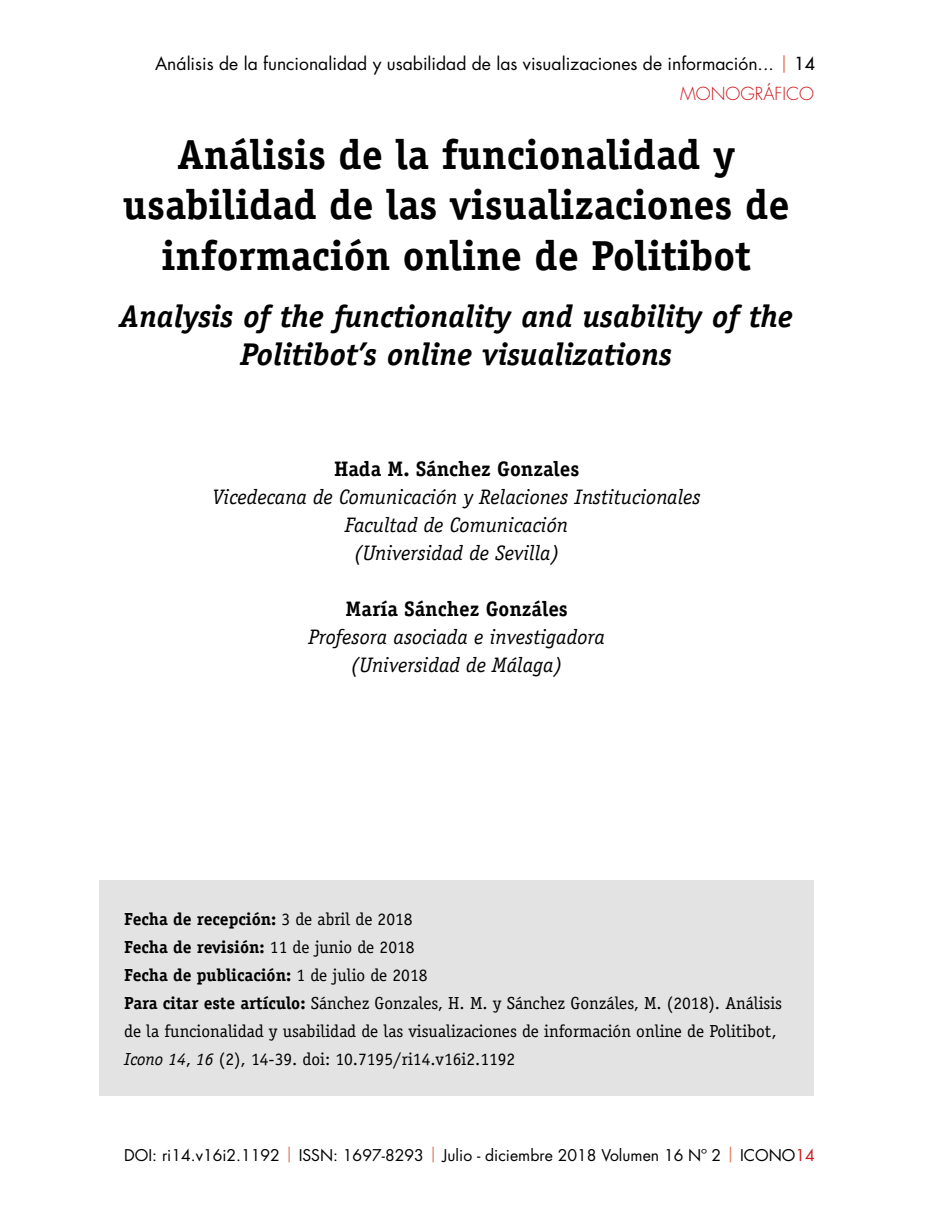
<style>
.page{position:relative;width:939px;height:1220px;background:#fff}
.page>*{position:absolute;margin:0;border:0;box-sizing:border-box;transform-origin:0 0}
.t1{font:700 42px/50.4px "Officina Serif Std";color:#000;text-align:center}
.t2{font:italic 700 31.5px/37.8px "Officina Serif Std";color:#000;text-align:center}
.t3{font:italic 21px/28px "Officina Serif Std";color:#000;text-align:center}
.t4{font:700 21px "Officina Serif Std";color:#000}
.t5{font:17.5px/28px "Officina Serif Std";color:#000}
.t6{font:17.5px "Futura Std";color:#000}
.t7{font:300 17.5px "Futura Std";color:#cd171a}
.t8{font:15.75px "Futura Std";color:#000}
.s1{color:#e17f63}
.s2{font-weight:500}
.s3{font-weight:700}
.s4{font-style:italic}
.s5{color:#cd171a}
</style>
<div class="page">
<div style="left:99px;top:881px;width:714px;height:215px;background:#e3e3e3"></div>
<p class="t6" style="left:155px;top:53px;width:661px">Análisis de la funcionalidad y usabilidad de las visualizaciones de información... <span class="s1">|</span> <span class="s2">14</span></p>
<p class="t7" style="left:679px;top:83px;width:135px">MONOGRÁFICO</p>
<h1 class="t1" style="left:123px;top:129px;width:667px">Análisis de la funcionalidad y usabilidad de las visualizaciones de información online de Politibot</h1>
<h2 class="t2" style="left:119px;top:298px;width:674px">Analysis of the functionality and usability of the<br>Politibot’s online visualizations</h2>
<p class="t4" style="left:334px;top:456px;width:247px">Hada M. Sánchez Gonzales</p>
<p class="t3" style="left:212px;top:483px;width:489px">Vicedecana de Comunicación y Relaciones Institucionales<br>Facultad de Comunicación<br>(Universidad de Sevilla)</p>
<p class="t4" style="left:345px;top:596px;width:224px">María Sánchez Gonzáles</p>
<p class="t3" style="left:308px;top:623px;width:298px">Profesora asociada e investigadora (Universidad de Málaga)</p>
<p class="t5" style="left:124px;top:905px;width:659px"><span class="s3">Fecha de recepción:</span> 3 de abril de 2018<br><span class="s3">Fecha de revisión:</span> 11 de junio de 2018<br><span class="s3">Fecha de publicación:</span> 1 de julio de 2018<br><span class="s3">Para citar este artículo:</span> Sánchez Gonzales, H. M. y Sánchez Gonzáles, M. (2018). Análisis de la funcionalidad y usabilidad de las visualizaciones de información online de Politibot, <span class="s4">Icono 14</span>, <span class="s4">16</span> (2), 14-39. doi: 10.7195/ri14.v16i2.1192</p>
<p class="t8" style="left:124px;top:1145px;width:691px">DOI: ri14.v16i2.1192 <span class="s1">|</span> ISSN: 1697-8293 <span class="s1">|</span> Julio - diciembre 2018 Volumen 16 Nº 2 <span class="s1">|</span> ICONO<span class="s5">14</span></p>
</div>
